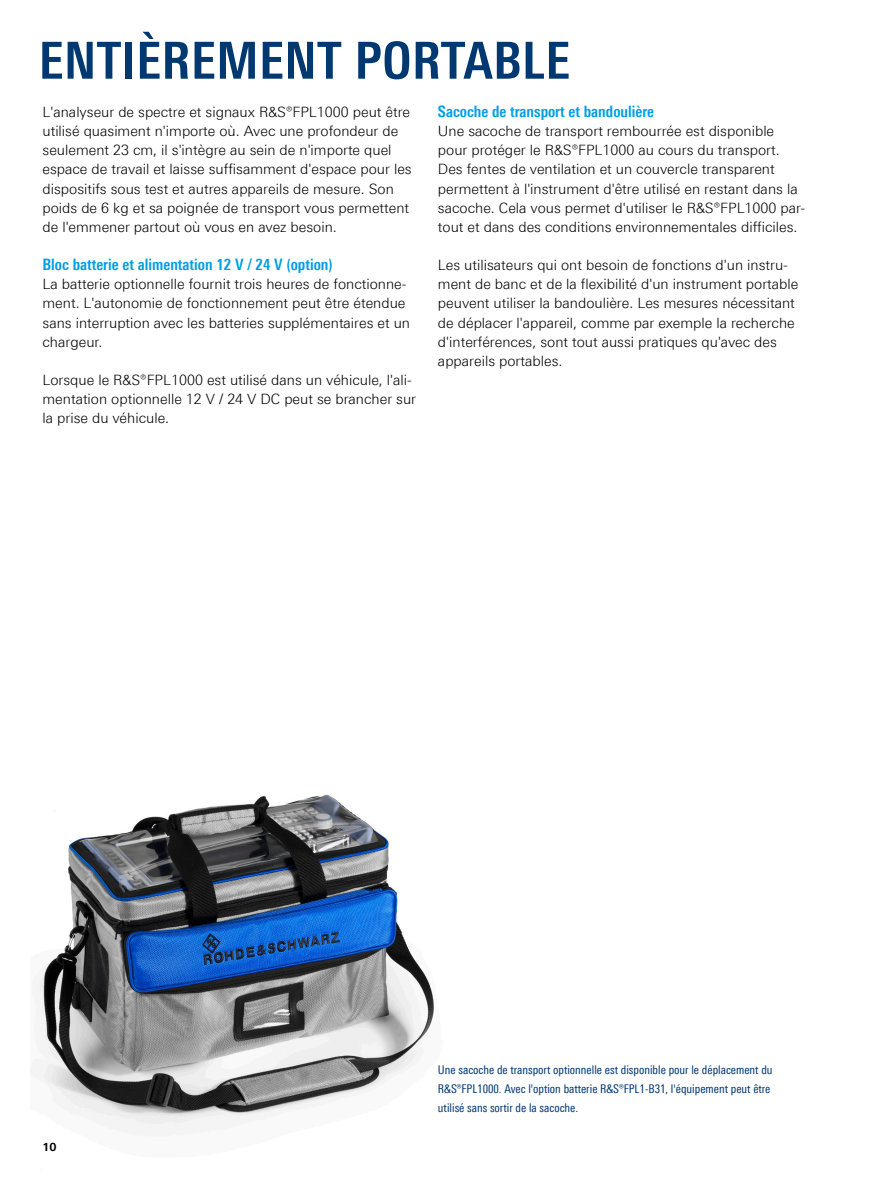
<style>
.page{position:relative;width:893px;height:1191px;background:#fff}
.page>*{position:absolute;margin:0;border:0;box-sizing:border-box;transform-origin:0 0}
.Seiten_Headline_34Pt_blau{font:700 condensed 51px "Linotype Universfor RS";letter-spacing:.01em;color:#003872}
.Absatzfett_cyan{font:700 condensed 15.75px "Linotype Universfor RS";color:#009ee3}
.Haupttext_ohne_Abstand{font:300 14.25px/19.2px "Linotype Universfor RS";color:#000}
.Haupttext{font:300 14.25px/19.2px "Linotype Universfor RS";color:#000}
.Bildunterschrift{font:condensed 12px/19.2px "Linotype Universfor RS";color:#003872}
.t1{font:700 11.25px "Linotype Universfor RS";color:#000}
</style>
<div class="page">
<img style="left:30px;top:794px;width:404px;height:342px">
<p class="Seiten_Headline_34Pt_blau" style="left:39px;top:30px;width:533px">ENTIÈREMENT PORTABLE</p>
<p class="Haupttext_ohne_Abstand" style="left:43px;top:102px;width:371px">L'analyseur de spectre et signaux R&amp;S®FPL1000 peut être utilisé quasiment n'importe où. Avec une profondeur de seulement 23 cm, il s'intègre au sein de n'importe quel espace de travail et laisse suffisamment d'espace pour les dispositifs sous test et autres appareils de mesure. Son poids de 6 kg et sa poignée de transport vous permettent de l'emmener partout où vous en avez besoin.</p>
<p class="Absatzfett_cyan" style="left:43px;top:255px;width:292px">Bloc batterie et alimentation 12 V / 24 V (option)</p>
<p class="Haupttext_ohne_Abstand" style="left:43px;top:274px;width:369px">La batterie optionnelle fournit trois heures de fonctionne&shy;ment. L'autonomie de fonctionnement peut être étendue sans interruption avec les batteries supplémentaires et un chargeur.</p>
<p class="Haupttext" style="left:43px;top:370px;width:375px">Lorsque le R&amp;S®FPL1000 est utilisé dans un véhicule, l'ali&shy;mentation optionnelle 12 V / 24 V DC peut se brancher sur la prise du véhicule.</p>
<p class="Absatzfett_cyan" style="left:438px;top:102px;width:218px">Sacoche de transport et bandoulière</p>
<p class="Haupttext_ohne_Abstand" style="left:438px;top:121px;width:369px">Une sacoche de transport rembourrée est disponible pour protéger le R&amp;S®FPL1000 au cours du transport.<br>Des fentes de ventilation et un couvercle transparent permettent à l'instrument d'être utilisé en restant dans la sacoche. Cela vous permet d'utiliser le R&amp;S®FPL1000 par&shy;tout et dans des conditions environnementales difficiles.</p>
<p class="Haupttext" style="left:438px;top:255px;width:362px">Les utilisateurs qui ont besoin de fonctions d'un instru&shy;ment de banc et de la flexibilité d'un instrument portable peuvent utiliser la bandoulière. Les mesures nécessitant de déplacer l'appareil, comme par exemple la recherche d'interférences, sont tout aussi pratiques qu'avec des appareils portables.</p>
<p class="t1" style="left:43px;top:1139px;width:16px">10</p>
<p class="Bildunterschrift" style="left:438px;top:1060px;width:336px">Une sacoche de transport optionnelle est disponible pour le déplacement du<br>R&amp;S®FPL1000. Avec l'option batterie R&amp;S®FPL1-B31, l'équipement peut être utilisé sans sortir de la sacoche.</p>
</div>
